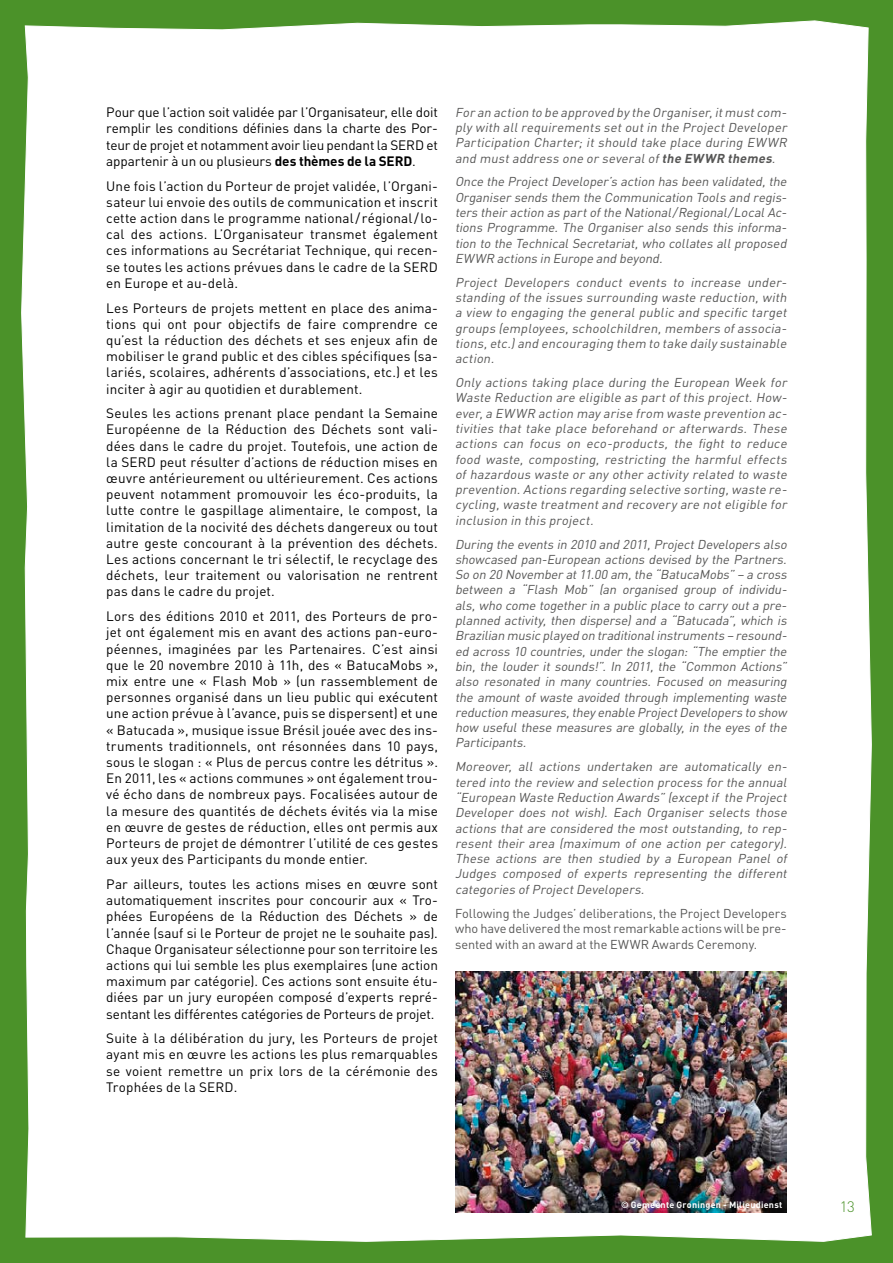
<style>
.page{position:relative;width:893px;height:1263px;background:#4b9229}
.page>*{position:absolute;margin:0;border:0;box-sizing:border-box;transform-origin:0 0}
.t1{font:300 15px "DIN";color:#4b9229}
.t2{font:13.5px/16.2px "DIN";letter-spacing:.01em;color:#000;text-align:justify}
.t3{font:italic 12.75px/15.3px "DIN";letter-spacing:-.21em;color:#565655;text-align:justify}
.t4{font:italic 12.75px/15.3px "DIN";letter-spacing:-.19em;color:#565655}
.t5{font:12.75px/15.8px "DIN";color:#565655;text-align:justify}
.t6{font:700 9px "DIN";letter-spacing:.025em;color:#fff}
.s1{font-weight:700}
</style>
<div class="page">
<div style="left:21px;top:20px;width:851px;height:1222px;background:#fff"></div>
<img style="left:455px;top:972px;width:332px;height:240px">
<p class="t2" style="left:106px;top:104px;width:333px">Pour que l’action soit validée par l’Organisateur, elle doit remplir les conditions définies dans la charte des Por&shy;teur de projet et notamment avoir lieu pendant la SERD</p>
<p class="t2" style="left:426px;top:136px;width:13px">et</p>
<p class="t2" style="left:106px;top:148px;width:333px;line-height:24.8px">appartenir à un ou plusieurs <span class="s1">des thèmes de la SERD</span>.<br>U ne fois l’action du Porteur de projet validée, l’Organi-</p>
<p class="t2" style="left:106px;top:194px;width:333px;text-align:left">sateur lui envoie des outils de communication et inscrit cette action dans le programme national/ régional/lo&shy;cal des actions. L’Organisateur transmet également ces informations au Secrétariat Technique, qui recen&shy;se toutes les actions prévues dans le cadre de la SERD<br>en Europe et au-delà.</p>
<p class="t2" style="left:106px;top:299px;width:333px">Les Porteurs de projets mettent en place des anima&shy;tions qui ont pour objectifs de faire comprendre ce qu’est la réduction des déchets et ses enjeux afin de mobiliser le grand public et des cibles spécifiques (sa&shy;lariés, scolaires, adhérents d’associations, etc.) et les inciter à agir au quotidien et durablement.</p>
<p class="t2" style="left:106px;top:405px;width:333px">Seules les actions prenant place pendant la Semaine Européenne de la Réduction des Déchets sont vali&shy;dées dans le cadre du projet. Toutefois, une action de la SERD</p>
<p class="t2" style="left:106px;top:454px;width:333px;text-indent:53px">peut résulter d’actions de réduction mises en œuvre antérieurement ou ultérieurement. Ces actions peuvent notamment promouvoir les éco-produits, la lutte contre le gaspillage alimentaire, le compost, la limitation de la nocivité des déchets dangereux ou tout autre geste concourant à la prévention des déchets.<br>Les actions concernant le tri sélectif, le recyclage des déchets, leur traitement ou valorisation ne rentrent pas dans le cadre du projet.</p>
<p class="t2" style="left:106px;top:608px;width:333px">Lors des éditions 2010 et 2011, des Porteurs de pro&shy;jet ont également mis en avant des actions pan-euro&shy;péennes, imaginées par les Partenaires. C’est ainsi que le 20 novembre 2010 à 11h, des « BatucaMobs », mix entre une « Flash Mob » (un rassemblement de personnes organisé dans un lieu public qui exécutent une action prévue à l’avance, puis se dispersent) et une « Batucada », musique issue Brésil jouée avec des ins&shy;truments traditionnels, ont résonnées dans 10 pays, sous le slogan : « Plus de percus contre les détritus ».<br>En 2011, les « actions communes » ont également trou&shy;vé écho dans de nombreux pays. Focalisées autour de la mesure des quantités de déchets évités via la mise en œuvre de gestes de réduction, elles ont permis aux Porteurs de projet de démontrer l’utilité de ces gestes aux yeux des Participants du monde entier.</p>
<p class="t2" style="left:106px;top:876px;width:333px">Par ailleurs, toutes les actions mises en œuvre sont automatiquement inscrites pour concourir aux « Tro&shy;phées Européens de la Réduction des Déchets » de l’année (sauf si le Porteur de projet ne le souhaite pas).<br>Chaque Organisateur sélectionne pour son territoire les actions qui lui semble les plus exemplaires (une action maximum par catégorie). Ces actions sont ensuite étu&shy;diées par un jury européen composé d’experts repré&shy;sentant les différentes catégories de Porteurs de projet.</p>
<p class="t2" style="left:106px;top:1030px;width:333px">Suite à la délibération du jury, les Porteurs de projet ayant mis en œuvre les actions les plus remarquables se voient remettre un prix lors de la cérémonie des Trophées de la SERD</p>
<p class="t2" style="left:234px;top:1078px;width:5px">.</p>
<p class="t4" style="left:455px;top:104px;width:336px">For an action to be approved by the Organiser,itmustcom&shy;ply with allrequirements setoutin the ProjectDeveloper Participation Charter; it should take place during EWWR and mustaddress one or severalof<span class="s1">the EWWR themes</span>.</p>
<p class="t3" style="left:455px;top:174px;width:336px">Once the ProjectDeveloper’s action has been validated,the Organisersends them the Communication Tools and regis&shy;ters theiraction as partofthe National/Regional/LocalAc&shy;tions Programme. The Organiser also sends this informa&shy;tion to the Technical Secretariat, who collates all proposed EWWR actions in Europe and beyond.</p>
<p class="t3" style="left:455px;top:274px;width:336px">Project Developers conduct events to increase under&shy;standing of the issues surrounding waste reduction, with a view to engaging the general public and specific target groups (employees,schoolchildren,members ofassocia&shy;tions,etc.)and encouraging them to take daily sustainable action.</p>
<p class="t3" style="left:455px;top:374px;width:336px">Only actions taking place during the European Week for Waste Reduction are eligible as partofthis project.How&shy;ever,a EWWR action may arise from waste prevention ac&shy;tivities that take place beforehand or afterwards. These actions can focus on eco-products, the fight to reduce food waste, composting, restricting the harmful effects of hazardous waste or any other activity related to waste prevention.Actions regarding selective sorting,waste re&shy;cycling,waste treatmentand recovery are noteligible for inclusion in this project.</p>
<p class="t3" style="left:455px;top:536px;width:336px">During the events in 2010 and 2011,ProjectDevelopers also showcased pan-European actions devised by the Partners.<br>So on 20 Novemberat11.00 am,the “BatucaMobs”– a cross between a “Flash Mob” (an organised group of individu&shy;als,who come togetherin a public place to carryouta pre&shy;planned activity, then disperse) and a “Batucada”, which is Brazilian music played on traditionalinstruments – resound&shy;ed across 10 countries, under the slogan: “The emptier the bin, the louder it sounds!”. In 2011, the “Common Actions” also resonated in many countries. Focused on measuring the amount of waste avoided through implementing waste reduction measures,theyenable ProjectDevelopers to show how useful these measures are globally, in the eyes of the Participants.</p>
<p class="t3" style="left:455px;top:759px;width:336px">Moreover, all actions undertaken are automatically en&shy;tered into the review and selection process for the annual “European Waste Reduction Awards” (exceptif the Project Developer does not wish). Each Organiser selects those actions that are considered the most outstanding, to rep&shy;resent their area (maximum of one action per category).<br>These actions are then studied by a European Panel of Judges composed of experts representing the different categories ofProjectDevelopers.</p>
<p class="t5" style="left:455px;top:905px;width:333px">Following the Judges’ deliberations, the Project Developers who have delivered the most remarkable actions will be pre&shy;sented with an award at the EWWR Awards Ceremony.</p>
<p class="t6" style="left:621px;top:1199px;width:163px">© Gemeente Groningen - Milieudienst</p>
<p class="t1" style="left:840px;top:1197px;width:16px">13</p>
</div>
